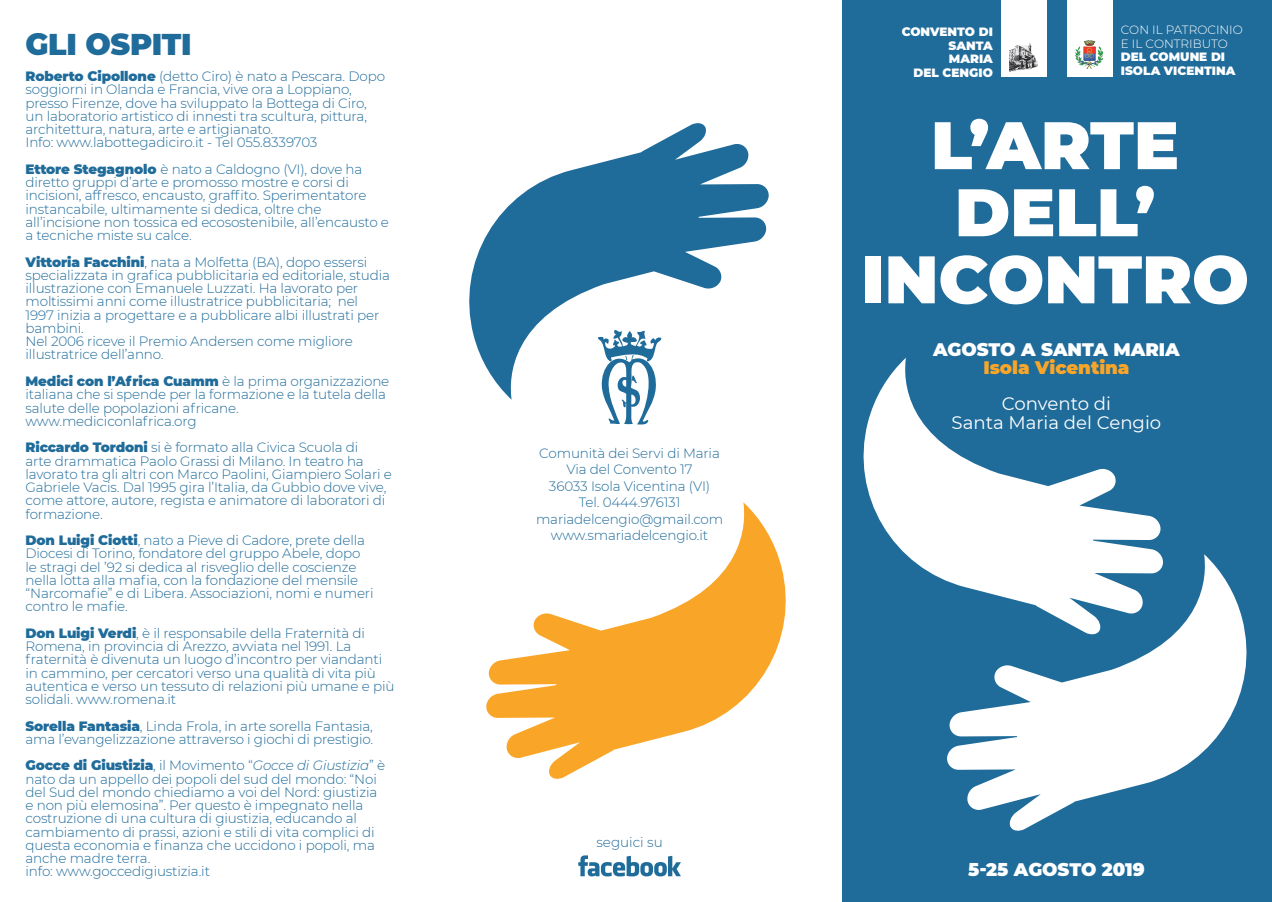
<style>
.page{position:relative;width:1272px;height:902px;background:#fff}
.page>*{position:absolute;margin:0;border:0;box-sizing:border-box;transform-origin:0 0}
.Normale{font:900 67.05px "Montserrat";color:#fff}
.List_Paragraph{font:900 30px "Montserrat";letter-spacing:-.01em;color:#1f6b9a}
.Normale-2{font:900 18.15px "Montserrat";color:#fff}
.Normale-3{font:18.15px "Montserrat";color:#fff}
.Normale-4{font:900 18.15px "Montserrat";color:#f9a628}
.List_Paragraph-2{font:300 13.5px/13.2px "Montserrat";letter-spacing:-.01em;color:#1f6b9a}
.Normale_wrd_1{font:900 12px "Montserrat";color:#fff}
.Normale_wrd_1-2{font:300 12px/13.5px "Montserrat";color:#fff}
.s1{font-weight:900}
.s2{font-style:italic}
</style>
<div class="page">
<div style="left:842px;top:0;width:429px;height:901px;background:#1f6b9a"></div>
<svg style="left:604px;top:399px;width:50px;height:26px"></svg>
<svg style="left:578px;top:855px;width:103px;height:21px"></svg>
<div style="left:1066px;top:0;width:46px;height:77px;background:#fff"></div>
<div style="left:1000px;top:0;width:46px;height:77px;background:#fff"></div>
<img style="left:1075px;top:40px;width:28px;height:29px">
<img style="left:1009px;top:43px;width:28px;height:28px">
<svg style="left:947px;top:554px;width:300px;height:277px;fill:#fff"></svg>
<svg style="left:863px;top:358px;width:299px;height:277px"></svg>
<svg style="left:486px;top:502px;width:300px;height:277px"></svg>
<svg style="left:469px;top:123px;width:299px;height:276px"></svg>
<p class="List_Paragraph" style="left:26px;top:21px;width:168px">GLI OSPITI</p>
<p class="List_Paragraph-2" style="left:26px;top:69px;width:361px"><span class="s1">Roberto Cipollone</span> (detto Ciro) è nato a Pescara. Dopo soggiorni in Olanda e Francia, vive ora a Loppiano, presso Firenze, dove ha sviluppato la Bottega di Ciro, un laboratorio artistico di innesti tra scultura, pittura, architettura, natura, arte e artigianato.</p>
<p class="List_Paragraph-2" style="left:26px;top:135px;width:293px">Info: www.labottegadiciro.it - Tel 055.8339703</p>
<p class="List_Paragraph-2" style="left:26px;top:162px;width:365px"><span class="s1">Ettore Stegagnolo</span> è nato a Caldogno (VI), dove ha diretto gruppi d’arte e promosso mostre e corsi di incisioni, affresco, encausto, graffito. Sperimentatore instancabile, ultimamente si dedica, oltre che all’incisione non tossica ed ecosostenibile, all’encausto e a tecniche miste su calce.</p>
<p class="List_Paragraph-2" style="left:26px;top:255px;width:366px"><span class="s1">Vittoria Facchini</span>, nata a Molfetta (BA), dopo essersi specializzata in grafica pubblicitaria ed editoriale, studia illustrazione con Emanuele Luzzati. Ha lavorato per moltissimi anni come illustratrice pubblicitaria; nel<br>1997 inizia a progettare e a pubblicare albi illustrati per bambini.</p>
<p class="List_Paragraph-2" style="left:26px;top:334px;width:329px">Nel 2006 riceve il Premio Andersen come migliore illustratrice dell’anno.</p>
<p class="List_Paragraph-2" style="left:26px;top:374px;width:365px"><span class="s1">Medici con l’Africa Cuamm</span> è la prima organizzazione italiana che si spende per la formazione e la tutela della salute delle popolazioni africane.</p>
<p class="List_Paragraph-2" style="left:26px;top:414px;width:173px">www.mediciconlafrica.org</p>
<p class="List_Paragraph-2" style="left:26px;top:440px;width:368px"><span class="s1">Riccardo Tordoni</span> si è formato alla Civica Scuola di<br>arte drammatica Paolo Grassi di Milano. In teatro ha lavorato tra gli altri con Marco Paolini, Giampiero Solari e Gabriele Vacis. Dal 1995 gira l’Italia, da Gubbio dove vive, come attore, autore, regista e animatore di laboratori di formazione.</p>
<p class="List_Paragraph-2" style="left:26px;top:533px;width:349px"><span class="s1">Don Luigi Ciotti</span>, nato a Pieve di Cadore, prete della Diocesi di Torino, fondatore del gruppo Abele, dopo le stragi del ’92 si dedica al risveglio delle coscienze nella lotta alla mafia, con la fondazione del mensile “Narcomafie” e di Libera. Associazioni, nomi e numeri contro le mafie.</p>
<p class="List_Paragraph-2" style="left:26px;top:626px;width:370px"><span class="s1">Don Luigi Verdi</span>, è il responsabile della Fraternità di Romena, in provincia di Arezzo, avviata nel 1991. La fraternità è divenuta un luogo d’incontro per viandanti in cammino, per cercatori verso una qualità di vita più autentica e verso un tessuto di relazioni più umane e più solidali. www.romena.it</p>
<p class="List_Paragraph-2" style="left:26px;top:718px;width:349px"><span class="s1">Sorella Fantasia</span>, Linda Frola, in arte sorella Fantasia, ama l’evangelizzazione attraverso i giochi di prestigio.</p>
<p class="List_Paragraph-2" style="left:26px;top:758px;width:361px"><span class="s1">Gocce di Giustizia</span>, il Movimento “<span class="s2">Gocce di Giustizia</span>” è nato da un appello dei popoli del sud del mondo: “Noi del Sud del mondo chiediamo a voi del Nord: giustizia e non più elemosina”. Per questo è impegnato nella costruzione di una cultura di giustizia, educando al cambiamento di prassi, azioni e stili di vita complici di questa economia e finanza che uccidono i popoli, ma anche madre terra.</p>
<p class="List_Paragraph-2" style="left:26px;top:864px;width:186px">info: www.goccedigiustizia.it</p>
<p class="List_Paragraph-2" style="left:539px;top:445px;width:182px">Comunità dei Servi di Maria</p>
<p class="List_Paragraph-2" style="left:566px;top:462px;width:127px">Via del Convento 17</p>
<p class="List_Paragraph-2" style="left:549px;top:478px;width:163px">36033 Isola Vicentina (VI)</p>
<p class="List_Paragraph-2" style="left:578px;top:495px;width:103px">Tel. 0444.976131</p>
<p class="List_Paragraph-2" style="left:536px;top:511px;width:189px">mariadelcengio@gmail.com</p>
<p class="List_Paragraph-2" style="left:551px;top:528px;width:159px">www.smariadelcengio.it</p>
<p class="List_Paragraph-2" style="left:596px;top:835px;width:68px">seguici su</p>
<p class="Normale_wrd_1" style="left:901px;top:23px;width:93px">CONVENTO DI</p>
<p class="Normale_wrd_1" style="left:948px;top:36px;width:46px">SANTA</p>
<p class="Normale_wrd_1" style="left:948px;top:50px;width:45px">MARIA</p>
<p class="Normale_wrd_1" style="left:913px;top:63px;width:81px">DEL CENGIO</p>
<p class="Normale_wrd_1-2" style="left:1120px;top:23px;width:123px">CON IL PATROCINIO<br>E IL CONTRIBUTO</p>
<p class="Normale_wrd_1" style="left:1120px;top:48px;width:106px">DEL COMUNE DI</p>
<p class="Normale_wrd_1" style="left:1120px;top:62px;width:116px">ISOLA VICENTINA</p>
<p class="Normale" style="left:931px;top:95px;width:249px">L’ARTE</p>
<p class="Normale" style="left:954px;top:162px;width:202px">DELL’</p>
<p class="Normale" style="left:861px;top:229px;width:389px">INCONTRO</p>
<p class="Normale-2" style="left:933px;top:336px;width:248px">AGOSTO A SANTA MARIA</p>
<p class="Normale-4" style="left:983px;top:354px;width:148px">Isola Vicentina</p>
<p class="Normale-3" style="left:1001px;top:391px;width:111px">Convento di</p>
<p class="Normale-3" style="left:951px;top:409px;width:211px">Santa Maria del Cengio</p>
<p class="Normale-2" style="left:968px;top:856px;width:178px">5-25 AGOSTO 2019</p>
</div>
